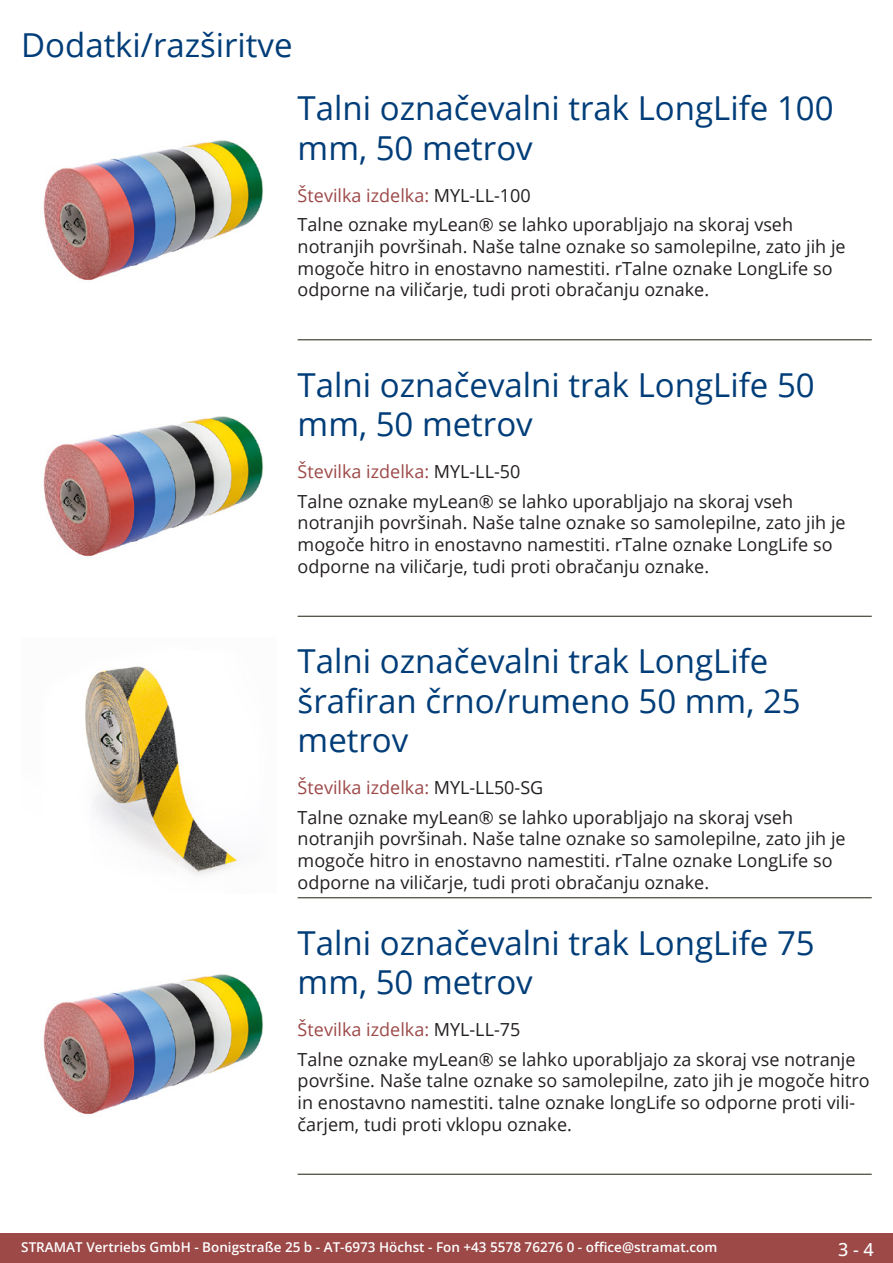
<style>
.page{position:relative;width:893px;height:1263px;background:#fff}
.page>*{position:absolute;margin:0;border:0;box-sizing:border-box;transform-origin:0 0}
.Produkttitel{font:33px/39.6px "Open Sans";color:#003d78}
.RastTitel{font:33px "Open Sans";color:#003d78}
.Beschreibung_Text{font:18px/21.6px "Open Sans";color:#231f20}
.TechDaten_Überschrif{font:18px "Open Sans";color:#9c4948}
.t1{font:500 18px "Open Sans";color:#fff}
.t2{font:600 13.5px "Open Sans";color:#fff}
.s1{color:#231f20}
</style>
<div class="page">
<div style="left:0;top:1233px;width:893px;height:30px;background:#9c4948"></div>
<hr style="left:298px;top:340px;width:574px;height:1px;background:#201d08">
<hr style="left:298px;top:616px;width:574px;height:1px;background:#201d08">
<hr style="left:298px;top:897px;width:574px;height:1px;background:#201d08">
<hr style="left:298px;top:1174px;width:574px;height:1px;background:#201d08">
<img style="left:43px;top:140px;width:220px;height:141px">
<img style="left:43px;top:416px;width:220px;height:141px">
<img style="left:85px;top:666px;width:153px;height:209px">
<img style="left:43px;top:974px;width:220px;height:141px">
<p class="RastTitel" style="left:21px;top:22px;width:273px">Dodatki/razširitve</p>
<p class="Produkttitel" style="left:298px;top:88px;width:537px">Talni označevalni trak LongLife 100 mm, 50 metrov</p>
<p class="TechDaten_Überschrif" style="left:298px;top:183px;width:235px">Številka izdelka: <span class="s1">MYL-LL-100</span></p>
<p class="Beschreibung_Text" style="left:298px;top:214px;width:549px">Talne oznake myLean® se lahko uporabljajo na skoraj vseh notranjih površinah. Naše talne oznake so samolepilne, zato jih je mogoče hitro in enostavno namestiti. rTalne oznake LongLife so odporne na viličarje, tudi proti obračanju oznake.</p>
<p class="Produkttitel" style="left:298px;top:364px;width:519px">Talni označevalni trak LongLife 50 mm, 50 metrov</p>
<p class="TechDaten_Überschrif" style="left:298px;top:459px;width:224px">Številka izdelka: <span class="s1">MYL-LL-50</span></p>
<p class="Beschreibung_Text" style="left:298px;top:490px;width:549px">Talne oznake myLean® se lahko uporabljajo na skoraj vseh notranjih površinah. Naše talne oznake so samolepilne, zato jih je mogoče hitro in enostavno namestiti. rTalne oznake LongLife so odporne na viličarje, tudi proti obračanju oznake.</p>
<p class="Produkttitel" style="left:298px;top:640px;width:505px">Talni označevalni trak LongLife šrafiran črno/rumeno 50 mm, 25 metrov</p>
<p class="TechDaten_Überschrif" style="left:298px;top:775px;width:247px">Številka izdelka: <span class="s1">MYL-LL50-SG</span></p>
<p class="Beschreibung_Text" style="left:298px;top:806px;width:549px">Talne oznake myLean® se lahko uporabljajo na skoraj vseh notranjih površinah. Naše talne oznake so samolepilne, zato jih je mogoče hitro in enostavno namestiti. rTalne oznake LongLife so odporne na viličarje, tudi proti obračanju oznake.</p>
<p class="Produkttitel" style="left:298px;top:922px;width:519px">Talni označevalni trak LongLife 75 mm, 50 metrov</p>
<p class="TechDaten_Überschrif" style="left:298px;top:1017px;width:224px">Številka izdelka: <span class="s1">MYL-LL-75</span></p>
<p class="Beschreibung_Text" style="left:298px;top:1048px;width:574px">Talne oznake myLean® se lahko uporabljajo za skoraj vse notranje površine. Naše talne oznake so samolepilne, zato jih je mogoče hitro in enostavno namestiti. talne oznake longLife so odporne proti vili&shy;čarjem, tudi proti vklopu oznake.</p>
<p class="t2" style="left:21px;top:1238px;width:698px">STRAMAT Vertriebs GmbH - Bonigstraße 25 b - AT-6973 Höchst - Fon +43 5578 76276 0 - office@stramat.com</p>
<p class="t1" style="left:838px;top:1237px;width:37px">3 - 4</p>
</div>
